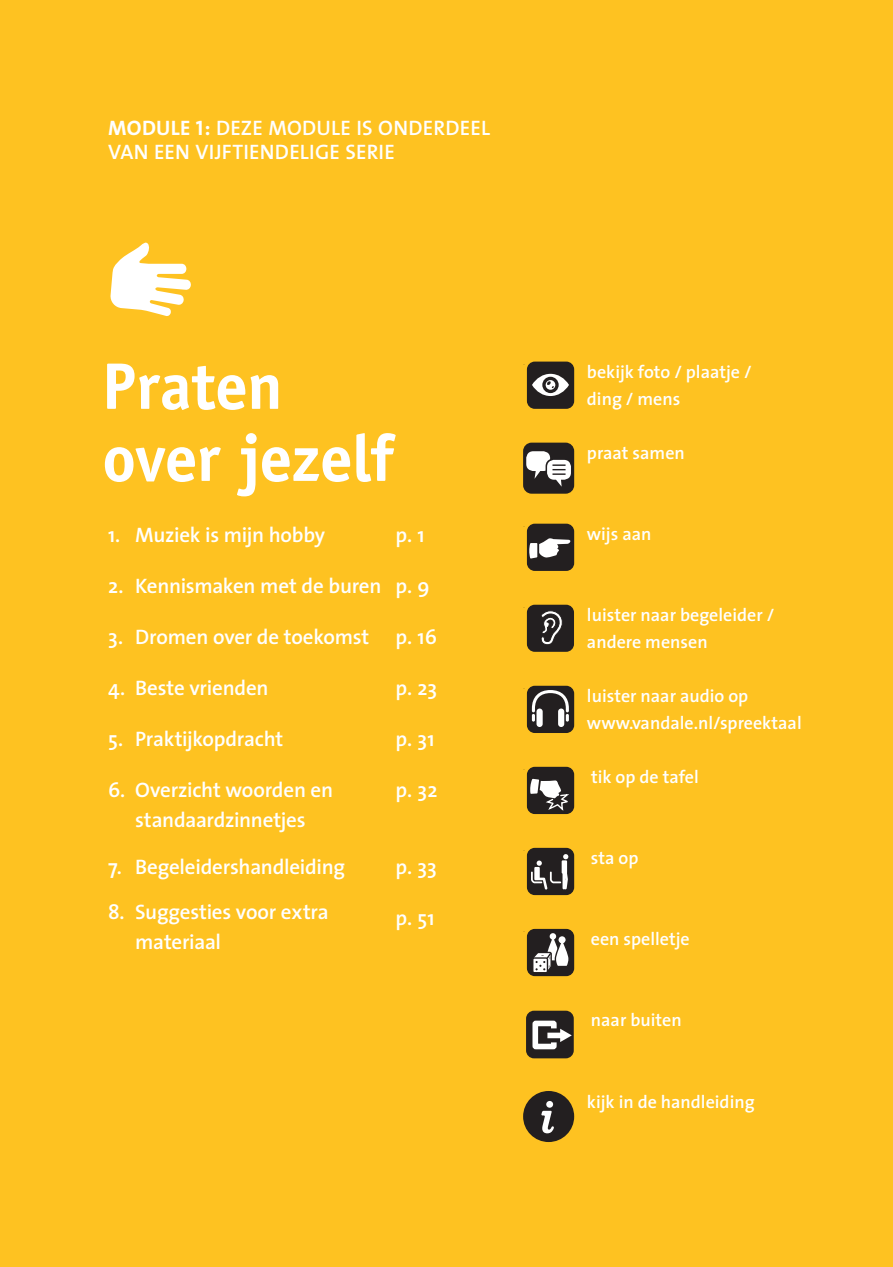
<style>
.page{position:relative;width:893px;height:1267px;background:#fff}
.page>*{position:absolute;margin:0;border:0;box-sizing:border-box;transform-origin:0 0}
.t1{font:700 66px/72px "Officina Sans Std";letter-spacing:-.01em;color:#fff}
.t2{font:600 21px/30px "The Sans";letter-spacing:-.01em;color:#fff;text-align:center}
.t3{font:600 21px/24px "The Sans";letter-spacing:.01em;color:#fff}
.t4{font:600 18px/27px "The Sans";color:#fff}
.s1{font-family:"The Sans Bold Caps";font-weight:400}
</style>
<div class="page">
<div style="left:0;top:0;width:892px;height:1266px;background:#fec221"></div>
<svg style="left:110px;top:242px;width:81px;height:74px"></svg>
<div style="left:526px;top:361px;width:48px;height:48px;background:#231f20;border-radius:8px"></div>
<svg style="left:532px;top:374px;width:36px;height:22px"></svg>
<div style="left:523px;top:442px;width:51px;height:51px;background:#231f20;border-radius:9px"></div>
<svg style="left:526px;top:451px;width:45px;height:36px"></svg>
<div style="left:526px;top:523px;width:48px;height:48px;background:#231f20;border-radius:8px"></div>
<svg style="left:529px;top:538px;width:41px;height:20px"></svg>
<div style="left:526px;top:604px;width:47px;height:47px;background:#231f20;border-radius:8px"></div>
<svg style="left:541px;top:610px;width:22px;height:35px"></svg>
<div style="left:526px;top:685px;width:48px;height:48px;background:#231f20;border-radius:8px"></div>
<svg style="left:531px;top:690px;width:37px;height:37px"></svg>
<div style="left:526px;top:766px;width:48px;height:48px;background:#231f20;border-radius:8px"></div>
<svg style="left:530px;top:778px;width:39px;height:31px"></svg>
<div style="left:526px;top:847px;width:48px;height:48px;background:#231f20;border-radius:8px"></div>
<svg style="left:531px;top:854px;width:37px;height:35px"></svg>
<div style="left:526px;top:928px;width:48px;height:48px;background:#231f20;border-radius:8px"></div>
<svg style="left:533px;top:933px;width:36px;height:39px"></svg>
<div style="left:526px;top:1010px;width:47px;height:48px;background:#231f20;border-radius:8px"></div>
<svg style="left:532px;top:1020px;width:39px;height:30px"></svg>
<div style="left:523px;top:1090px;width:51px;height:51px;background:#231f20;border-radius:50%"></div>
<svg style="left:541px;top:1101px;width:13px;height:32px"></svg>
<p class="t3" style="left:108px;top:115px;width:383px"><span class="s1">MODULE 1:</span> DEZE MODULE IS ONDERDEEL<br>VAN EEN VIJFTIENDELIGE SERIE</p>
<h1 class="t1" style="left:102px;top:349px;width:294px">Praten over jezelf</h1>
<p class="t2" style="left:108px;top:519px;width:218px">1. Muziek is mijn hobby</p>
<p class="t2" style="left:108px;top:570px;width:275px">2. Kennismaken met de buren</p>
<p class="t2" style="left:108px;top:621px;width:263px">3. Dromen over de toekomst</p>
<p class="t2" style="left:108px;top:672px;width:162px">4. Beste vrienden</p>
<p class="t2" style="left:108px;top:723px;width:177px">5. Praktijkopdracht</p>
<p class="t2" style="left:108px;top:774px;width:226px">6. Overzicht woorden en standaardzinnetjes</p>
<p class="t2" style="left:108px;top:850px;width:238px">7. Begeleidershandleiding</p>
<p class="t2" style="left:135px;top:895px;width:195px;text-align:left;text-indent:-27px">8. Suggesties voor extra materiaal</p>
<p class="t2" style="left:395px;top:519px;width:31px">p. 1</p>
<p class="t2" style="left:395px;top:570px;width:36px">p. 9</p>
<p class="t2" style="left:395px;top:621px;width:43px">p. 16</p>
<p class="t2" style="left:395px;top:672px;width:43px">p. 23</p>
<p class="t2" style="left:395px;top:723px;width:41px">p. 31</p>
<p class="t2" style="left:395px;top:774px;width:44px">p. 32</p>
<p class="t2" style="left:395px;top:850px;width:43px">p. 33</p>
<p class="t2" style="left:395px;top:901px;width:41px">p. 51</p>
<p class="t4" style="left:586px;top:358px;width:166px">bekijk foto / plaatje / ding / mens</p>
<p class="t4" style="left:586px;top:439px;width:99px">praat samen</p>
<p class="t4" style="left:586px;top:520px;width:66px">wijs aan</p>
<p class="t4" style="left:586px;top:601px;width:189px">luister naar begeleider / andere mensen</p>
<p class="t4" style="left:586px;top:682px;width:216px">luister naar audio op www.vandale.nl/spreektaal</p>
<p class="t4" style="left:590px;top:763px;width:109px">tik op de tafel</p>
<p class="t4" style="left:590px;top:844px;width:49px">sta op</p>
<p class="t4" style="left:590px;top:925px;width:100px">een spelletje</p>
<p class="t4" style="left:590px;top:1006px;width:92px">naar buiten</p>
<p class="t4" style="left:586px;top:1087px;width:169px">kijk in de handleiding</p>
</div>
